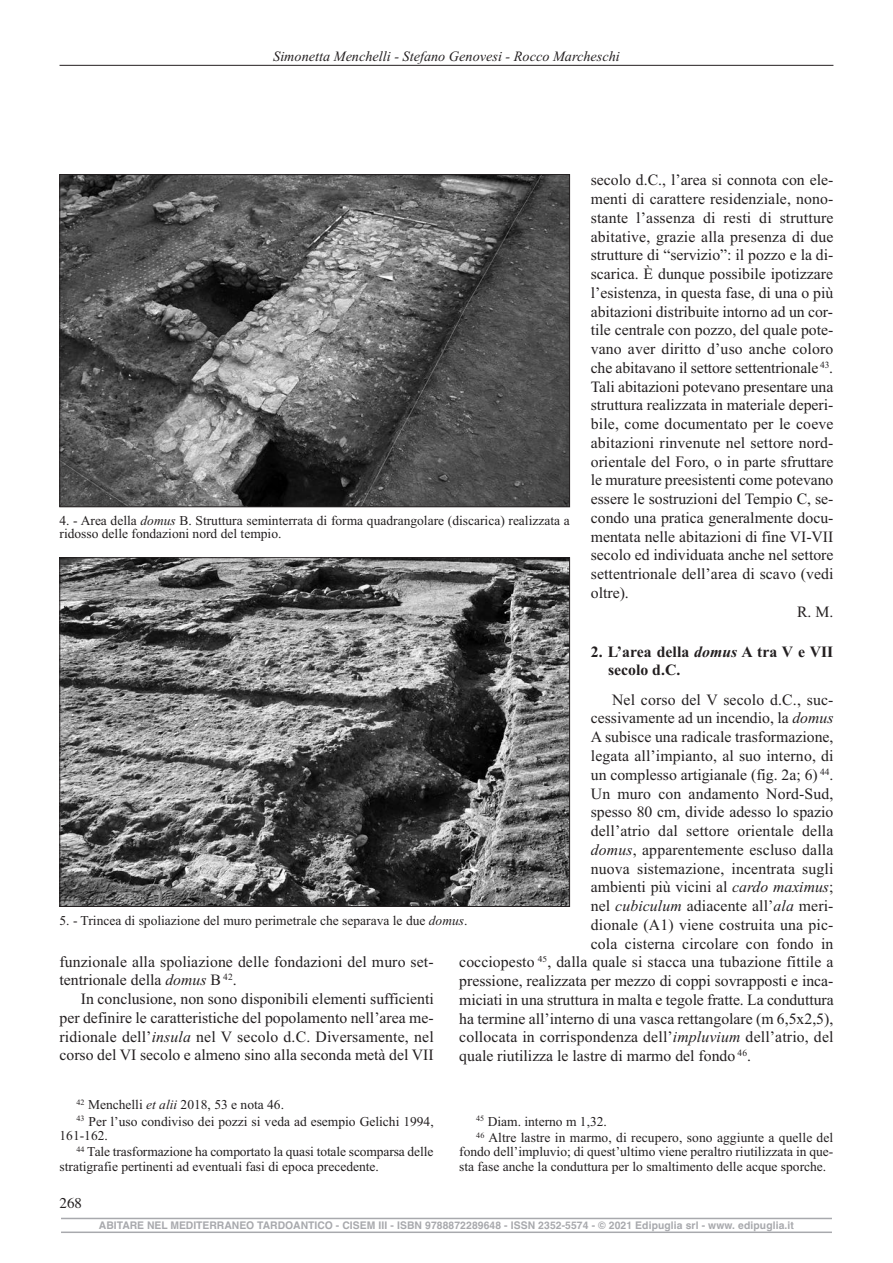
<style>
.page{position:relative;width:893px;height:1263px;background:#fff}
.page>*{position:absolute;margin:0;border:0;box-sizing:border-box;transform-origin:0 0}
.t1{font:15.75px "Times New Roman";color:#231f20}
.t2{font:700 15.75px/18.8px "Times New Roman";letter-spacing:.005em;color:#231f20}
.t3{font:15px "Times";color:#231f20}
.t4{font:italic 14.25px "Times New Roman";color:#231f20}
.t5{font:13.5px/16.4px "Times New Roman";color:#231f20}
.t6{font:700 10.5px "Helvetica";letter-spacing:.01em;color:#a8a9ad}
.s1{font-style:italic}
</style>
<div class="page">
<hr style="left:60px;top:65px;width:773px;height:1px;background:#231f20">
<img style="left:62px;top:176px;width:506px;height:329px">
<img style="left:62px;top:559px;width:506px;height:346px">
<hr style="left:61px;top:1218px;width:771px;height:1px;background:#a8a9ad">
<hr style="left:61px;top:1231px;width:771px;height:2px;background:#a8a9ad">
<p class="t4" style="left:273px;top:48px;width:348px">Simonetta Menchelli - Stefano Genovesi - Rocco Marcheschi</p>
<p class="t1" style="left:591px;top:171px;width:244px">secolo d.C., l’area si connota con ele-</p>
<p class="t1" style="left:591px;top:189px;width:244px">menti di carattere residenziale, nono-</p>
<p class="t1" style="left:591px;top:208px;width:244px">stante l’assenza di resti di strutture</p>
<p class="t1" style="left:591px;top:227px;width:244px">abitative, grazie alla presenza di due</p>
<p class="t1" style="left:591px;top:246px;width:244px">strutture di “servizio”: il pozzo e la di-</p>
<p class="t1" style="left:591px;top:264px;width:244px">scarica. È dunque possibile ipotizzare</p>
<p class="t1" style="left:591px;top:283px;width:244px">l’esistenza, in questa fase, di una o più</p>
<p class="t1" style="left:591px;top:302px;width:244px">abitazioni distribuite intorno ad un cor-</p>
<p class="t1" style="left:591px;top:321px;width:244px">tile centrale con pozzo, del quale pote-</p>
<p class="t1" style="left:591px;top:339px;width:244px">vano aver diritto d’uso anche coloro</p>
<p class="t1" style="left:591px;top:358px;width:244px">che abitavano il settore settentrionale <sup>43</sup>.</p>
<p class="t1" style="left:591px;top:377px;width:244px">Tali abitazioni potevano presentare una</p>
<p class="t1" style="left:591px;top:396px;width:244px">struttura realizzata in materiale deperi-</p>
<p class="t1" style="left:591px;top:414px;width:244px">bile, come documentato per le coeve</p>
<p class="t1" style="left:591px;top:433px;width:244px">abitazioni rinvenute nel settore nord-</p>
<p class="t1" style="left:591px;top:452px;width:244px">orientale del Foro, o in parte sfruttare</p>
<p class="t1" style="left:591px;top:471px;width:244px">le murature preesistenti come potevano</p>
<p class="t1" style="left:591px;top:489px;width:244px">essere le sostruzioni del Tempio C, se-</p>
<p class="t1" style="left:591px;top:508px;width:244px">condo una pratica generalmente docu-</p>
<p class="t1" style="left:591px;top:527px;width:244px">mentata nelle abitazioni di fine VI-VII</p>
<p class="t1" style="left:591px;top:546px;width:244px">secolo ed individuata anche nel settore</p>
<p class="t1" style="left:591px;top:564px;width:244px">settentrionale dell’area di scavo (vedi</p>
<p class="t1" style="left:591px;top:583px;width:40px">oltre).</p>
<p class="t1" style="left:797px;top:602px;width:38px">R. M.</p>
<p class="t2" style="left:608px;top:642px;width:227px;text-indent:-17px">2. L’area della <span class="s1">domus</span> A tra V e VII secolo d.C.</p>
<p class="t1" style="left:612px;top:690px;width:223px">Nel corso del V secolo d.C., suc-</p>
<p class="t1" style="left:591px;top:709px;width:244px">cessivamente ad un incendio, la <span class="s1">domus</span></p>
<p class="t1" style="left:591px;top:727px;width:244px">A subisce una radicale trasformazione,</p>
<p class="t1" style="left:591px;top:746px;width:244px">legata all’impianto, al suo interno, di</p>
<p class="t1" style="left:591px;top:765px;width:244px">un complesso artigianale (fig. 2a; 6) <sup>44</sup>.</p>
<p class="t1" style="left:591px;top:784px;width:244px">Un muro con andamento Nord-Sud,</p>
<p class="t1" style="left:591px;top:803px;width:244px">spesso 80 cm, divide adesso lo spazio</p>
<p class="t1" style="left:591px;top:821px;width:244px">dell’atrio dal settore orientale della</p>
<p class="t1" style="left:591px;top:840px;width:244px"><span class="s1">domus</span>, apparentemente escluso dalla</p>
<p class="t1" style="left:591px;top:859px;width:244px">nuova sistemazione, incentrata sugli</p>
<p class="t1" style="left:591px;top:878px;width:244px">ambienti più vicini al <span class="s1">cardo maximus</span>;</p>
<p class="t1" style="left:591px;top:896px;width:244px">nel <span class="s1">cubiculum</span> adiacente all’<span class="s1">ala</span> meri-</p>
<p class="t1" style="left:591px;top:915px;width:244px">dionale (A1) viene costruita una pic-</p>
<p class="t1" style="left:591px;top:934px;width:244px">cola cisterna circolare con fondo in</p>
<p class="t1" style="left:459px;top:953px;width:376px">cocciopesto <sup>45</sup>, dalla quale si stacca una tubazione fittile a</p>
<p class="t1" style="left:459px;top:971px;width:376px">pressione, realizzata per mezzo di coppi sovrapposti e inca-</p>
<p class="t1" style="left:459px;top:990px;width:376px">miciati in una struttura in malta e tegole fratte. La conduttura</p>
<p class="t1" style="left:459px;top:1009px;width:376px">ha termine all’interno di una vasca rettangolare (m 6,5x2,5),</p>
<p class="t1" style="left:459px;top:1028px;width:376px">collocata in corrispondenza dell’<span class="s1">impluvium</span> dell’atrio, del</p>
<p class="t1" style="left:459px;top:1046px;width:293px">quale riutilizza le lastre di marmo del fondo <sup>46</sup>.</p>
<p class="t5" style="left:60px;top:513px;width:512px;line-height:13.5px">4. - Area della <span class="s1">domus</span> B. Struttura seminterrata di forma quadrangolare (discarica) realizzata a ridosso delle fondazioni nord del tempio.</p>
<p class="t5" style="left:60px;top:912px;width:409px">5. - Trincea di spoliazione del muro perimetrale che separava le due <span class="s1">domus</span>.</p>
<p class="t1" style="left:60px;top:952px;width:376px">funzionale alla spoliazione delle fondazioni del muro set-</p>
<p class="t1" style="left:60px;top:971px;width:179px">tentrionale della <span class="s1">domus</span> B <sup>42</sup>.</p>
<p class="t1" style="left:81px;top:989px;width:355px">In conclusione, non sono disponibili elementi sufficienti</p>
<p class="t1" style="left:60px;top:1008px;width:376px">per definire le caratteristiche del popolamento nell’area me-</p>
<p class="t1" style="left:60px;top:1027px;width:376px">ridionale dell’<span class="s1">insula</span> nel V secolo d.C. Diversamente, nel</p>
<p class="t1" style="left:59px;top:1046px;width:376px">corso del VI secolo e almeno sino alla seconda metà del VII</p>
<p class="t5" style="left:77px;top:1097px;width:359px"><sup>42</sup> Menchelli <span class="s1">et alii</span> 2018, 53 e nota 46.<br><sup>43</sup> Per l’uso condiviso dei pozzi si veda ad esempio Gelichi 1994,</p>
<p class="t5" style="left:77px;top:1127px;width:358px;text-indent:-17px">161-162.<br><sup>44</sup> Tale trasformazione ha comportato la quasi totale scomparsa delle</p>
<p class="t5" style="left:60px;top:1158px;width:321px">stratigrafie pertinenti ad eventuali fasi di epoca precedente.</p>
<p class="t3" style="left:60px;top:1194px;width:24px">268</p>
<p class="t5" style="left:476px;top:1113px;width:359px"><sup>45</sup> Diam. interno m 1,32.<br><sup>46</sup> Altre lastre in marmo, di recupero, sono aggiunte a quelle del</p>
<p class="t5" style="left:459px;top:1145px;width:376px;line-height:14.2px">fondo dell’impluvio; di quest’ultimo viene peraltro riutilizzata in que&shy;sta fase anche la conduttura per lo smaltimento delle acque sporche.</p>
<p class="t6" style="left:99px;top:1219px;width:696px">ABITARE NEL MEDITERRANEO TARDOANTICO - CISEM III - ISBN 9788872289648 - ISSN 2352-5574 - © 2021 EDIPUGLIA SRL - WWW. EDIPUGLIA.IT</p>
</div>
